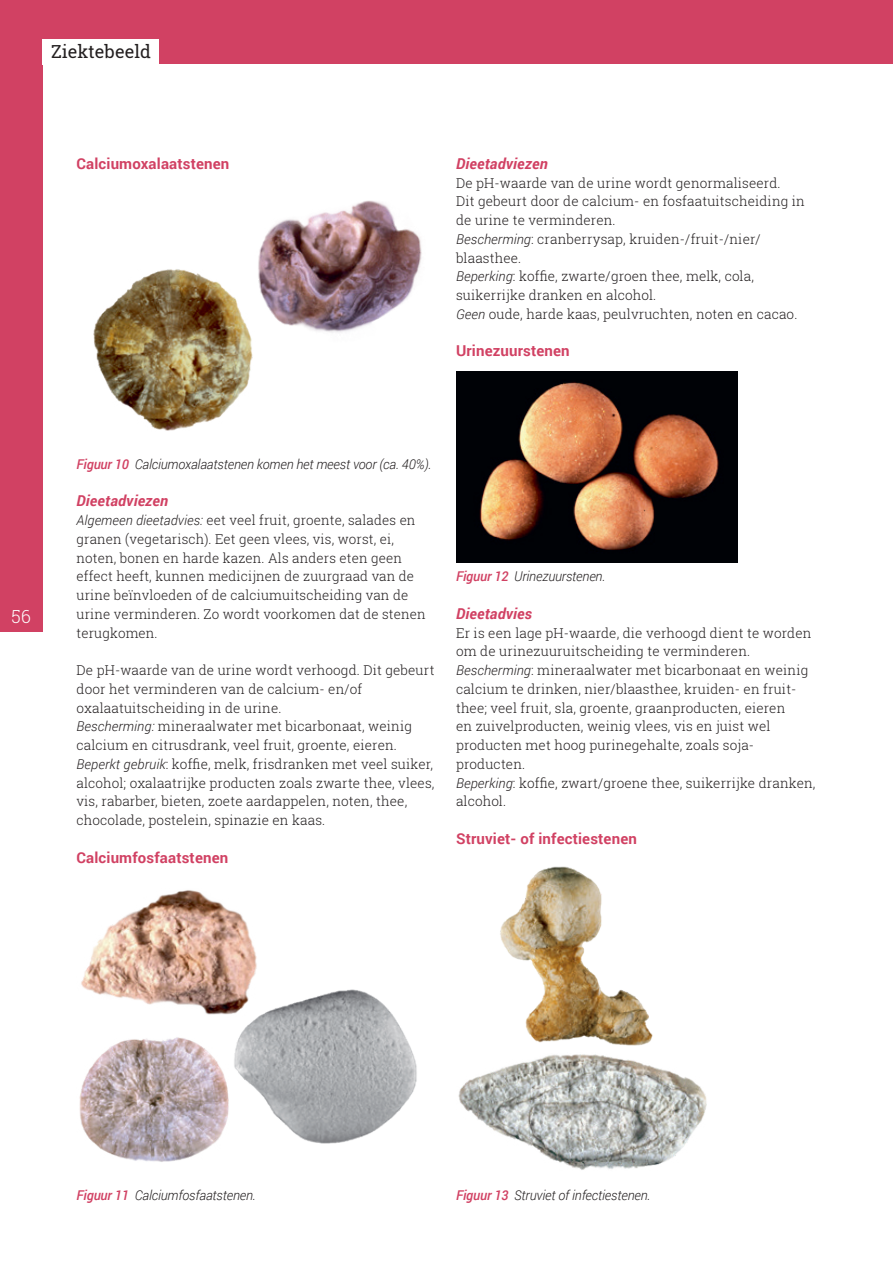
<style>
.page{position:relative;width:893px;height:1263px;background:#fff}
.page>*{position:absolute;margin:0;border:0;box-sizing:border-box;transform-origin:0 0}
.t1{font:18px "Roboto Slab";color:#231f20}
.t2{font:300 18px "Roboto Slab";color:#fff}
.t3{font:700 15px "Roboto";letter-spacing:.01em;color:#d14163}
.t4{font:italic 700 15px "Roboto";letter-spacing:.01em;color:#d14163}
.t5{font:300 13.5px/18.8px "Roboto Slab";letter-spacing:.01em;color:#231f20}
.t6{font:italic 300 13.5px "Roboto";letter-spacing:-.01em;color:#231f20}
.s1{font-family:"Roboto";font-style:italic}
.s2{font-weight:500;color:#d14163}
</style>
<div class="page">
<div style="left:0;top:0;width:893px;height:64px;background:#d14163"></div>
<div style="left:0;top:0;width:43px;height:631px;background:#d14163"></div>
<div style="left:43px;top:39px;width:116px;height:26px;background:#fff"></div>
<img style="left:93px;top:269px;width:160px;height:162px">
<img style="left:238px;top:200px;width:184px;height:147px">
<img style="left:81px;top:890px;width:176px;height:125px">
<img style="left:79px;top:1037px;width:147px;height:125px">
<img style="left:226px;top:986px;width:191px;height:158px">
<img style="left:456px;top:371px;width:281px;height:191px">
<img style="left:458px;top:1054px;width:249px;height:116px">
<img style="left:500px;top:866px;width:153px;height:180px">
<h1 class="t1" style="left:51px;top:39px;width:101px">Ziektebeeld</h1>
<p class="t3" style="left:77px;top:153px;width:154px">Calciumoxalaatstenen</p>
<p class="t4" style="left:456px;top:153px;width:93px">Dieetadviezen</p>
<p class="t5" style="left:456px;top:173px;width:350px">De pH-waarde van de urine wordt genormaliseerd.<br>Dit gebeurt door de calcium- en fosfaatuitscheiding in de urine te verminderen.<br><span class="s1">Bescherming</span>: cranberrysap, kruiden-/fruit-/nier/ blaasthee.<br><span class="s1">Beperking</span>: koffie, zwarte/groen thee, melk, cola, suikerrijke dranken en alcohol.<br><span class="s1">Geen</span> oude, harde kaas, peulvruchten, noten en cacao.</p>
<p class="t3" style="left:456px;top:340px;width:115px">Urinezuurstenen</p>
<h1 class="t2" style="left:12px;top:604px;width:21px">56</h1>
<p class="t6" style="left:77px;top:455px;width:356px"><span class="s2">Figuur 10</span> Calciumoxalaatstenen komen het meest voor (ca. 40%).</p>
<p class="t4" style="left:77px;top:490px;width:93px">Dieetadviezen</p>
<p class="t5" style="left:77px;top:510px;width:351px"><span class="s1">Algemeen dieetadvies:</span> eet veel fruit, groente, salades en granen (vegetarisch). Eet geen vlees, vis, worst, ei, noten, bonen en harde kazen. Als anders eten geen effect heeft, kunnen medicijnen de zuurgraad van de urine beïnvloeden of de calciumuitscheiding van de urine verminderen. Zo wordt voorkomen dat de stenen terugkomen.</p>
<p class="t5" style="left:77px;top:660px;width:359px">De pH-waarde van de urine wordt verhoogd. Dit gebeurt door het verminderen van de calcium- en/of oxalaatuitscheiding in de urine.<br><span class="s1">Bescherming:</span> mineraalwater met bicarbonaat, weinig calcium en citrusdrank, veel fruit, groente, eieren.<br><span class="s1">Beperkt gebruik</span>: koffie, melk, frisdranken met veel suiker, alcohol; oxalaatrijke producten zoals zwarte thee, vlees, vis, rabarber, bieten, zoete aardappelen, noten, thee, chocolade, postelein, spinazie en kaas.</p>
<p class="t3" style="left:77px;top:847px;width:153px">Calciumfosfaatstenen</p>
<p class="t6" style="left:456px;top:567px;width:151px"><span class="s2">Figuur 12</span> Urinezuurstenen.</p>
<p class="t4" style="left:456px;top:603px;width:78px">Dieetadvies</p>
<p class="t5" style="left:456px;top:623px;width:361px">Er is een lage pH-waarde, die verhoogd dient te worden om de urinezuuruitscheiding te verminderen.<br><span class="s1">Bescherming</span>: mineraalwater met bicarbonaat en weinig calcium te drinken, nier/blaasthee, kruiden- en fruit&shy;thee; veel fruit, sla, groente, graanproducten, eieren<br>en zuivelproducten, weinig vlees, vis en juist wel producten met hoog purinegehalte, zoals soja&shy;producten.<br><span class="s1">Beperking</span>: koffie, zwart/groene thee, suikerrijke dranken, alcohol.</p>
<p class="t3" style="left:456px;top:828px;width:182px">Struviet- of infectiestenen</p>
<p class="t6" style="left:77px;top:1186px;width:181px"><span class="s2">Figuur 11</span> Calciumfosfaatstenen.</p>
<p class="t6" style="left:456px;top:1186px;width:196px"><span class="s2">Figuur 13</span> Struviet of infectiestenen.</p>
</div>
